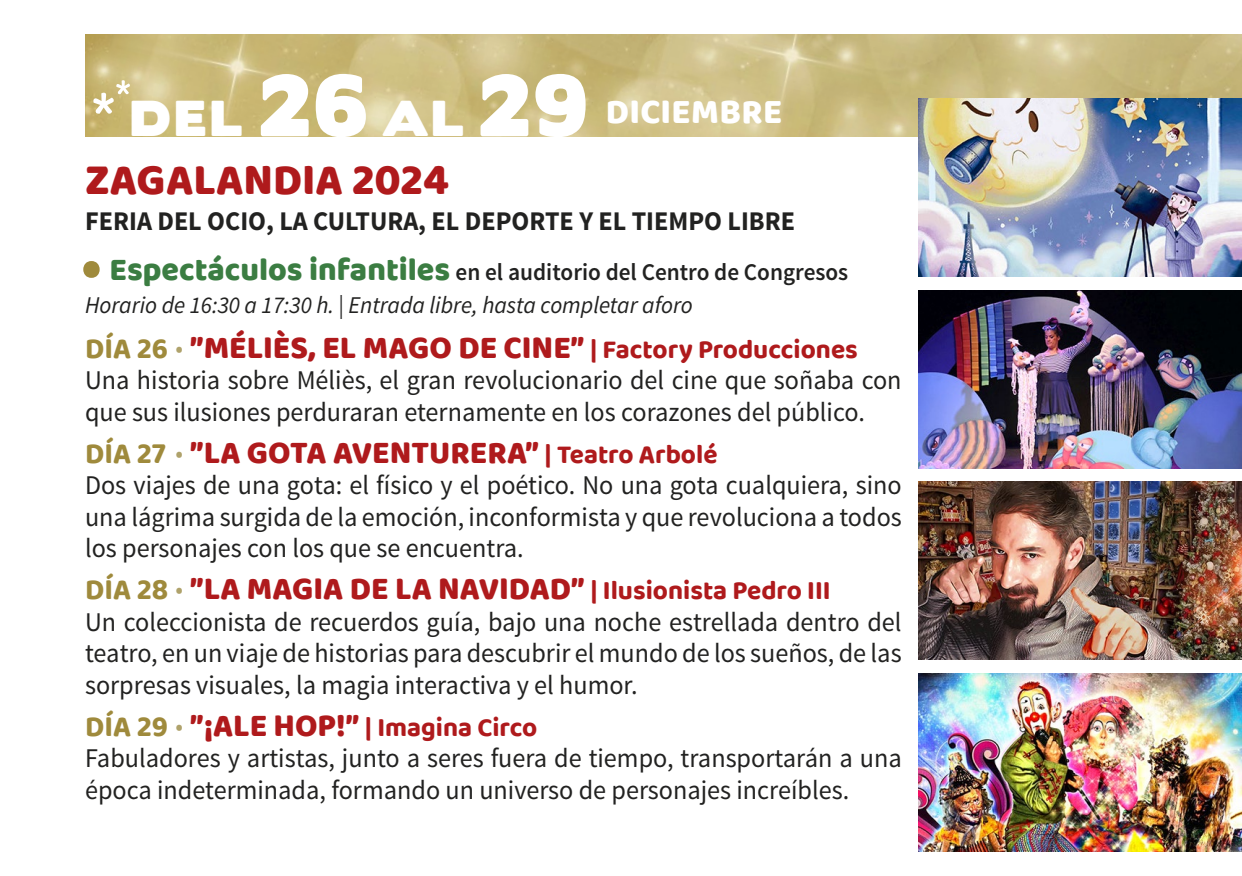
<style>
.page{position:relative;width:1242px;height:876px;background:#fff}
.page>*{position:absolute;margin:0;border:0;box-sizing:border-box;transform-origin:0 0}
.t1{font:800 45px "Baloo Tamma 2";color:#af1a1c}
.t2{font:800 36px "Baloo Tamma 2";letter-spacing:.01em;color:#fff}
.t3{font:800 33px "Baloo Tamma 2";color:#af1a1c}
.t4{font:30px "Source Sans Pro";color:#fff}
.t5{font:27px/31.5px "Source Sans Pro";color:#222221}
.t6{font:700 27px "Source Sans Pro";color:#222221}
.t7{font:700 27px "Baloo Tamma 2";color:#af1a1c}
.t8{font:italic 24px/33px "Source Sans Pro";color:#222221}
.s1{font-weight:400;font-size:81px}
.s2{font-family:"Boris Black Bloxx";font-weight:400;font-size:45px}
.s3{font-family:"Boris Black Bloxx";font-weight:400;font-size:78px}
.s4{font-family:"Baloo Tamma 2";font-weight:800;font-style:normal;font-size:33px;color:#3b7d42}
.s5{font-weight:600;font-style:normal}
.s6{font-weight:700;font-size:30px;color:#9f8a3c}
.s7{font-size:30px;color:#afa26b}
.s8{font-weight:700;font-size:27px}
.s9{font-size:30px;color:#9f8a3c}
.s10{font-weight:800;font-size:30px;color:#afa26b}
.s11{font-weight:800;font-size:33px}
</style>
<div class="page">
<img style="left:83px;top:34px;width:1159px;height:818px">
<h2 class="t2" style="left:92px;top:89px;width:692px"><span class="s1">*</span><sup>*</sup><span class="s2">DEL</span> <span class="s3">26</span> <span class="s2">AL</span> <span class="s3">29</span> DICIEMBRE</h2>
<p class="t4" style="left:85px;top:97px;width:406px">Viernes 29 de noviembre. 19:00 h.</p>
<h1 class="t1" style="left:85px;top:153px;width:365px">ZAGALANDIA 2024</h1>
<p class="t6" style="left:85px;top:204px;width:711px">FERIA DEL OCIO, LA CULTURA, EL DEPORTE Y EL TIEMPO LIBRE</p>
<p class="t8" style="left:85px;top:255px;width:764px"><sup>.</sup> <span class="s4">Espectáculos infantiles</span> <span class="s5">en el auditorio del Centro de Congresos<br></span>Horario de 16:30 a 17:30 h. | Entrada libre, hasta completar aforo</p>
<p class="t3" style="left:85px;top:327px;width:774px"><span class="s6">DÍA 26</span> <span class="s7">·</span> ”MÉLIÈS, EL MAGO DE CINE” <span class="s8">| Factory Producciones</span></p>
<p class="t5" style="left:85px;top:365px;width:818px">Una historia sobre Méliès, el gran revolucionario del cine que soñaba con que sus ilusiones perduraran eternamente en los corazones del público.</p>
<p class="t3" style="left:85px;top:432px;width:634px"><span class="s6">DÍA 27</span> <span class="s7">·</span> ”LA GOTA AVENTURERA” <span class="s8">| Teatro Arbolé</span></p>
<p class="t5" style="left:85px;top:470px;width:818px;text-align:justify">Dos viajes de una gota: el físico y el poético. No una gota cualquiera, sino una lágrima surgida de la emoción, inconformista y que revoluciona a todos los personajes con los que se encuentra.</p>
<p class="t3" style="left:85px;top:569px;width:747px"><span class="s6">DÍA 28</span> <span class="s7">·</span> ”LA MAGIA DE LA NAVIDAD” <span class="s8">| Ilusionista Pedro III</span></p>
<p class="t5" style="left:85px;top:607px;width:818px;text-align:justify">Un coleccionista de recuerdos guía, bajo una noche estrellada dentro del teatro, en un viaje de historias para descubrir el mundo de los sueños, de las sorpresas visuales, la magia interactiva y el humor.</p>
<p class="t7" style="left:85px;top:711px;width:454px"><span class="s9">DÍA 29</span> <span class="s10">·</span> <span class="s11">”¡ALE HOP!”</span> | Imagina Circo</p>
<p class="t5" style="left:85px;top:743px;width:818px">Fabuladores y artistas, junto a seres fuera de tiempo, transportarán a una época indeterminada, formando un universo de personajes increíbles.</p>
</div>
